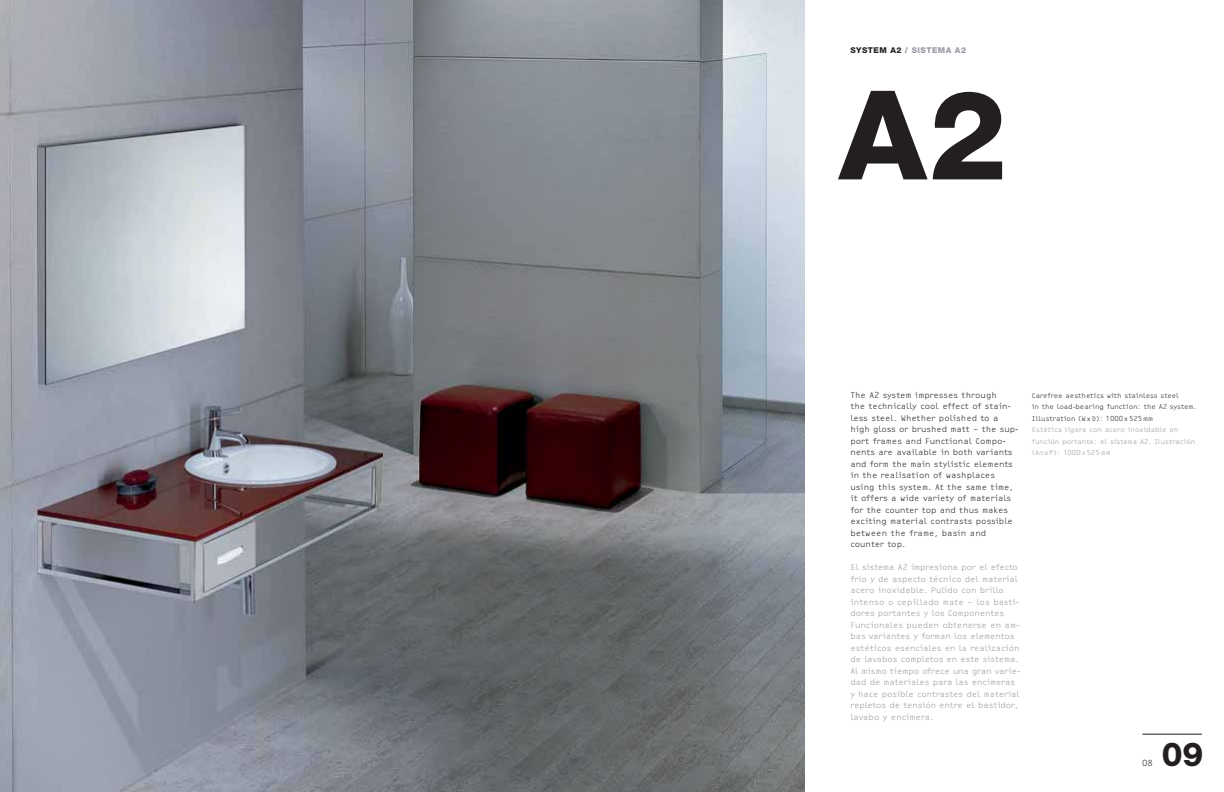
<style>
.page{position:relative;width:1224px;height:792px;background:#fff}
.page>*{position:absolute;margin:0;border:0;box-sizing:border-box;transform-origin:0 0}
.t1{font:800 124px "Helvetica Neue";color:#231f20}
.t2{font:800 33px "Helvetica Neue";color:#231f20}
.t3{font:300 8.5px/11.5px "OCRF";letter-spacing:-.015em;color:#989aa3}
.t4{font:300 8.5px/11.5px "OCRF";letter-spacing:-.005em;color:#231f20}
.t5{font:800 8px "Helvetica Neue";letter-spacing:.06em;color:#989aa3}
.t6{font:300 7px/11.5px "OCRF";letter-spacing:-.005em;color:#231f20}
.t7{font:300 7px/11.5px "OCRF";letter-spacing:-.005em;color:#989aa3}
.s1{color:#231f20}
</style>
<div class="page">
<img style="left:0;top:0;width:804px;height:792px">
<hr style="left:1142px;top:734px;width:60px;height:1px;background:#231f20">
<p class="t5" style="left:850px;top:47px;width:117px"><span class="s1">SYSTEM A2</span> / SISTEMA A2</p>
<h1 class="t1" style="left:839px;top:91px;width:169px">A2</h1>
<p class="t4" style="left:850px;top:390px;width:170px">The A2 system impresses through<br>the technically cool effect of stain&shy;less steel. Whether polished to a high gloss or brushed matt – the sup&shy;port frames and Functional Compo&shy;nents are available in both variants and form the main stylistic elements in the realisation of washplaces using this system. At the same time, it offers a wide variety of materials for the counter top and thus makes exciting material contrasts possible between the frame, basin and counter top.</p>
<p class="t3" style="left:850px;top:562px;width:172px">El sistema A2 impresiona por el efecto frío y de aspecto técnico del mate rial acero inoxidable. Pulido con brillo intenso o cepillado mate – los basti&shy;dores portantes y los Componentes Funcionales pueden obtenerse en am&shy;bas variantes y forman los elementos estéticos esenciales en la realización de lavabos completos en este sistema.<br>Al mismo tiempo ofrece una gran varie&shy;dad de materiales para las encimeras y hace posible contrastes del material repletos de tensión entre el bastidor, lavabo y encimera.</p>
<p class="t6" style="left:1032px;top:390px;width:166px">Carefree aesthetics with stainless steel<br>in the load-bearing function: the A2 system.<br>Illustration (W x D): 1000 x 525 mm</p>
<p class="t7" style="left:1032px;top:425px;width:165px">Estética ligera con acero inoxidable en función portante: el sistema A2. Ilustración (An x P): 1000 x 525 mm</p>
<p class="t4" style="left:1142px;top:758px;width:12px">08</p>
<h2 class="t2" style="left:1162px;top:742px;width:43px">09</h2>
</div>
